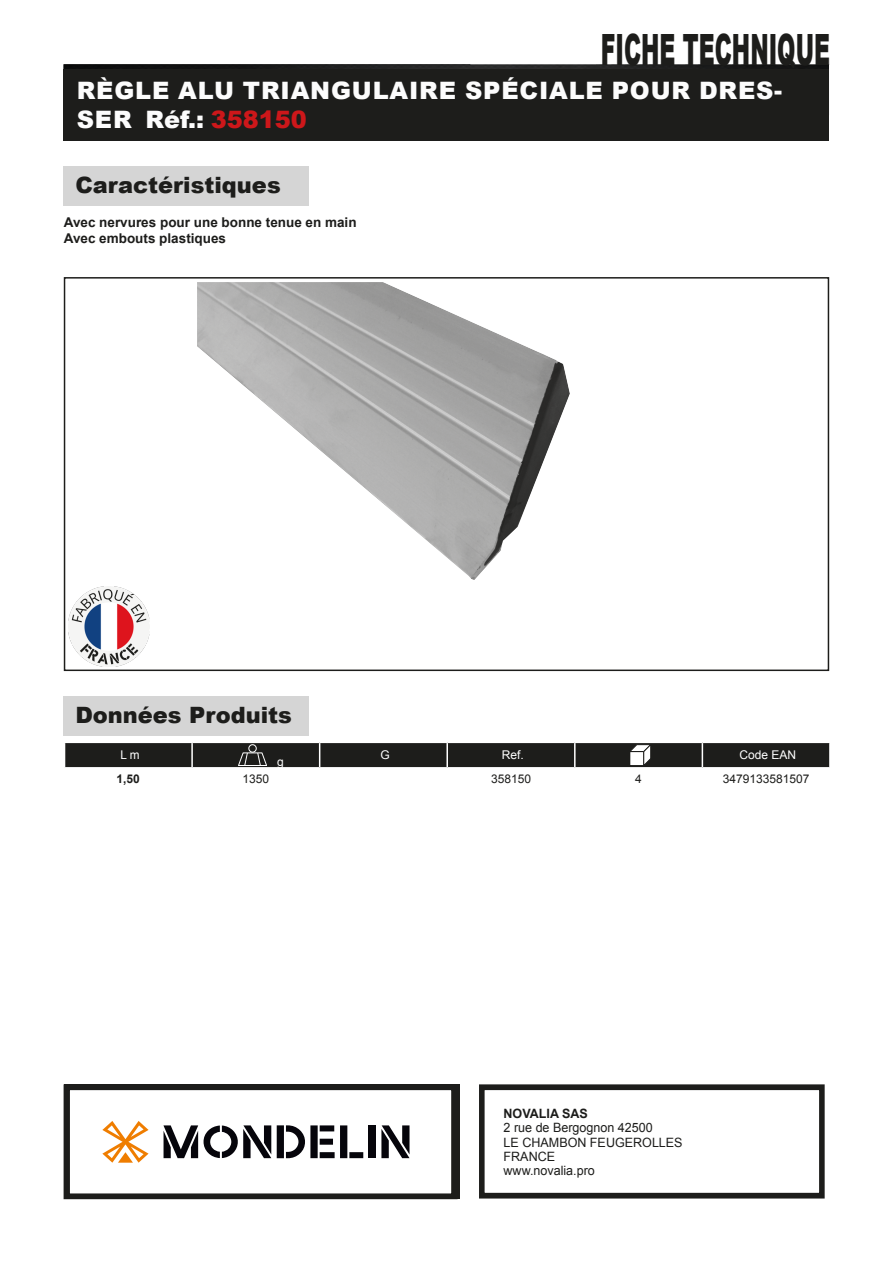
<style>
.page{position:relative;width:893px;height:1263px;background:#fff}
.page>*{position:absolute;margin:0;border:0;box-sizing:border-box;transform-origin:0 0}
.t1{font:900 43.2px "Arial";color:#1d1d1b;scale:.51 1}
.t2{font:900 24px/28.8px "Arial";letter-spacing:.035em;color:#fcfcfc}
.t3{font:900 22.5px "Arial";color:#1d1d1b}
.t4{font:700 13.5px/16.2px "Arial";color:#1d1d1b}
.t5{font:12.9px/14.2px "Arial";color:#1d1d1b}
.t6{font:700 12.9px "Arial";color:#1d1d1b}
.t7{font:12px "Arial";color:#1d1d1b}
.t8{font:12px "Arial";color:#fff}
.t9{font:700 12px "Arial";color:#1d1d1b}
.s1{color:#cd171a}
</style>
<div class="page">
<img style="left:64px;top:64px;width:765px;height:5px">
<div style="left:64px;top:69px;width:765px;height:71px;background:#1d1d1b"></div>
<div style="left:479px;top:1084px;width:346px;height:114px;border:6px solid #1d1d1b"></div>
<div style="left:64px;top:166px;width:245px;height:39px;background:#d5d5d5"></div>
<div style="left:64px;top:277px;width:765px;height:394px;border:2px solid #1d1d1b"></div>
<div style="left:64px;top:696px;width:245px;height:39px;background:#d5d5d5"></div>
<svg style="left:65px;top:742px;width:765px;height:26px;background:#353534"></svg>
<img style="left:197px;top:282px;width:373px;height:298px">
<img style="left:69px;top:586px;width:81px;height:81px">
<div style="left:64px;top:1084px;width:393px;height:115px;border:6px solid #1d1d1b"></div>
<svg style="left:277px;top:1125px;width:86px;height:33px"></svg>
<div style="left:369px;top:1125px;width:7px;height:33px;background:#06050b"></div>
<svg style="left:381px;top:1125px;width:28px;height:33px"></svg>
<svg style="left:102px;top:1121px;width:47px;height:42px"></svg>
<svg style="left:164px;top:1125px;width:107px;height:33px"></svg>
<h1 class="t1" style="left:601px;top:18px;width:451px">FICHE TECHNIQUE</h1>
<h2 class="t2" style="left:77px;top:75px;width:707px">RÈGLE ALU TRIANGULAIRE SPÉCIALE POUR DRES-<br>SER Réf.: <span class="s1">358150</span></h2>
<h3 class="t3" style="left:75px;top:168px;width:207px">Caractéristiques</h3>
<p class="t4" style="left:64px;top:214px;width:294px">Avec nervures pour une bonne tenue en main<br>Avec embouts plastiques</p>
<h3 class="t3" style="left:75px;top:698px;width:218px">Données Produits</h3>
<p class="t8" style="left:120px;top:747px;width:21px">L m</p>
<p class="t8" style="left:277px;top:753px;width:8px">g</p>
<p class="t8" style="left:380px;top:747px;width:11px">G</p>
<p class="t8" style="left:502px;top:747px;width:24px">Ref.</p>
<p class="t8" style="left:739px;top:747px;width:58px">Code EAN</p>
<p class="t9" style="left:117px;top:770px;width:25px">1,50</p>
<p class="t7" style="left:243px;top:770px;width:28px">1350</p>
<p class="t7" style="left:491px;top:770px;width:42px">358150</p>
<p class="t7" style="left:635px;top:770px;width:8px">4</p>
<p class="t7" style="left:723px;top:770px;width:88px">3479133581507</p>
<p class="t6" style="left:504px;top:1105px;width:86px">NOVALIA SAS</p>
<p class="t5" style="left:504px;top:1121px;width:181px">2 rue de Bergognon 42500<br>LE CHAMBON FEUGEROLLES<br>FRANCE<br>www.novalia.pro</p>
</div>
